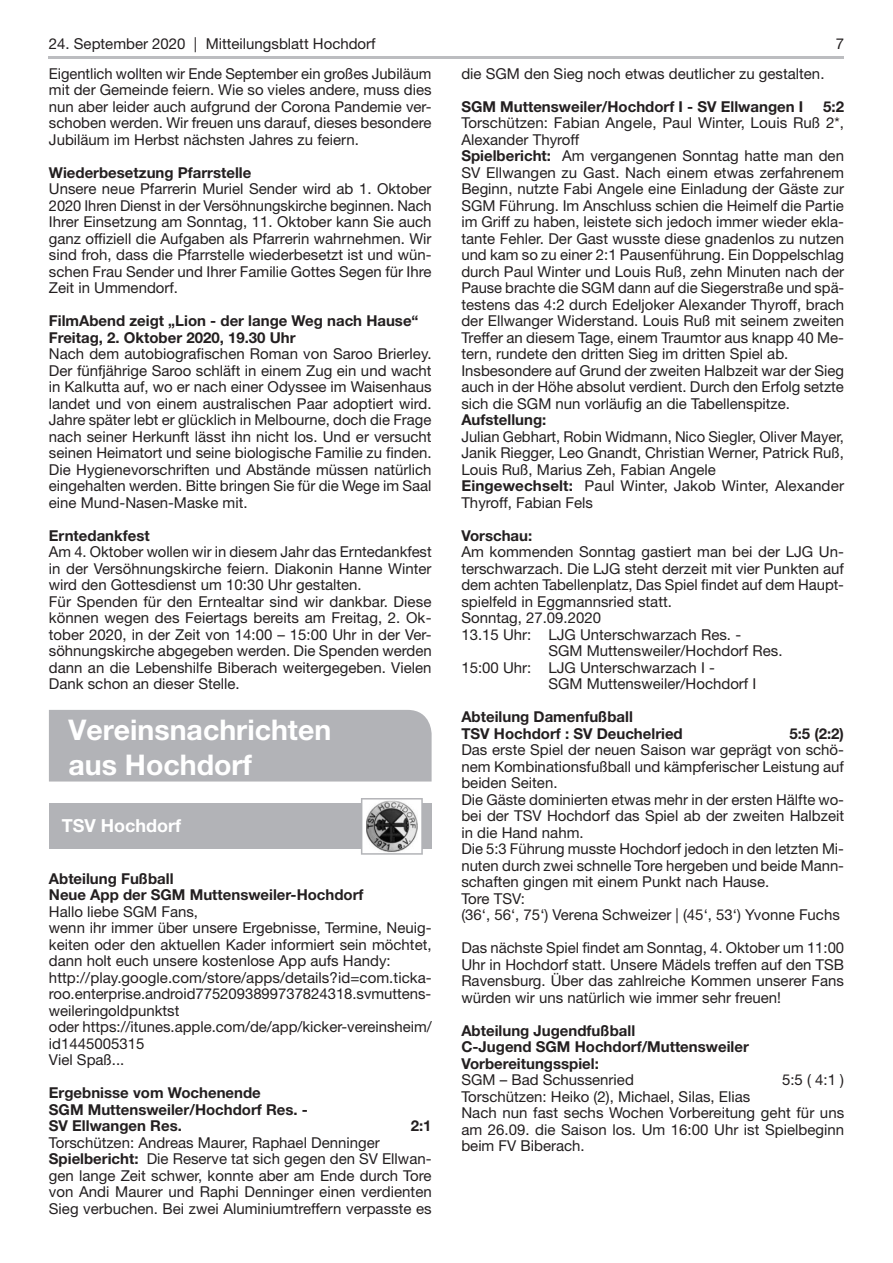
<style>
.page{position:relative;width:893px;height:1263px;background:#fff}
.page>*{position:absolute;margin:0;border:0;box-sizing:border-box;transform-origin:0 0}
.t1{font:700 28.5px/34.2px "Helvetica Neue LT Std";color:#fff}
.t2{font:700 18px "Helvetica Neue LT Std";color:#fff}
.t3{font:15px/16.5px "Helvetica Neue LT Std";color:#231f20}
.t4{font:700 15px/16.5px "Helvetica Neue LT Std";color:#231f20}
.s1{font-weight:700}
</style>
<div class="page">
<hr style="left:49px;top:56px;width:795px;height:3px;background:#bcbdc0">
<div style="left:49px;top:710px;width:383px;height:71px;background:#b2b3b7"></div>
<div style="left:49px;top:804px;width:383px;height:45px;background:#b2b3b7"></div>
<svg style="left:361px;top:798px;width:62px;height:57px"></svg>
<img style="left:366px;top:801px;width:51px;height:51px">
<p class="t3" style="left:49px;top:35px;width:328px">24. September 2020 | Mitteilungsblatt Hochdorf</p>
<p class="t3" style="left:836px;top:35px;width:10px">7</p>
<p class="t3" style="left:49px;top:65px;width:384px;text-align:justify">Eigentlich wollten wir Ende September ein großes Jubiläum mit der Gemeinde feiern. Wie so vieles andere, muss dies nun aber leider auch aufgrund der Corona Pandemie ver&shy;schoben werden. Wir freuen uns darauf, dieses besondere Jubiläum im Herbst nächsten Jahres zu feiern.</p>
<p class="t4" style="left:49px;top:164px;width:204px">Wiederbesetzung Pfarrstelle</p>
<p class="t3" style="left:49px;top:180px;width:384px;text-align:justify">Unsere neue Pfarrerin Muriel Sender wird ab 1. Oktober 2020 Ihren Dienst in der Versöhnungskirche beginnen. Nach Ihrer Einsetzung am Sonntag, 11. Oktober kann Sie auch ganz offiziell die Aufgaben als Pfarrerin wahrnehmen. Wir sind froh, dass die Pfarrstelle wiederbesetzt ist und wün&shy;schen Frau Sender und Ihrer Familie Gottes Segen für Ihre Zeit in Ummendorf.</p>
<p class="t4" style="left:49px;top:312px;width:371px">FilmAbend zeigt „Lion - der lange Weg nach Hause“<br>Freitag, 2. Oktober 2020, 19.30 Uhr</p>
<p class="t3" style="left:49px;top:345px;width:384px;text-align:justify">Nach dem autobiografischen Roman von Saroo Brierley.<br>Der fünfjährige Saroo schläft in einem Zug ein und wacht in Kalkutta auf, wo er nach einer Odyssee im Waisenhaus landet und von einem australischen Paar adoptiert wird.<br>Jahre später lebt er glücklich in Melbourne, doch die Frage nach seiner Herkunft lässt ihn nicht los. Und er versucht seinen Heimatort und seine biologische Familie zu finden.<br>Die Hygienevorschriften und Abstände müssen natürlich eingehalten werden. Bitte bringen Sie für die Wege im Saal eine Mund-Nasen-Maske mit.</p>
<p class="t4" style="left:49px;top:527px;width:102px">Erntedankfest</p>
<p class="t3" style="left:49px;top:543px;width:384px">Am 4. Oktober wollen wir in diesem Jahr das Erntedankfest in der Versöhnungskirche feiern. Diakonin Hanne Winter wird den Gottesdienst um 10:30 Uhr gestalten.<br>Für Spenden für den Erntealtar sind wir dankbar. Diese können wegen des Feiertags bereits am Freitag, 2. Ok&shy;tober 2020, in der Zeit von 14:00 – 15:00 Uhr in der Ver&shy;söhnungskirche abgegeben werden. Die Spenden werden dann an die Lebenshilfe Biberach weitergegeben. Vielen Dank schon an dieser Stelle.</p>
<h1 class="t1" style="left:68px;top:712px;width:264px">Vereinsnachrichten aus Hochdorf</h1>
<p class="t3" style="left:461px;top:65px;width:365px">die SGM den Sieg noch etwas deutlicher zu gestalten.</p>
<p class="t4" style="left:461px;top:98px;width:343px">SGM Muttensweiler/Hochdorf I - SV Ellwangen I</p>
<p class="t4" style="left:823px;top:98px;width:22px">5:2</p>
<p class="t3" style="left:461px;top:114px;width:384px">Torschützen: Fabian Angele, Paul Winter, Louis Ruß 2*, Alexander Thyroff<br><span class="s1">Spielbericht:</span> Am vergangenen Sonntag hatte man den SV Ellwangen zu Gast. Nach einem etwas zerfahrenem Beginn, nutzte Fabi Angele eine Einladung der Gäste zur SGM Führung. Im Anschluss schien die Heimelf die Partie im Griff zu haben, leistete sich jedoch immer wieder ekla&shy;tante Fehler. Der Gast wusste diese gnadenlos zu nutzen und kam so zu einer 2:1 Pausenführung. Ein Doppelschlag durch Paul Winter und Louis Ruß, zehn Minuten nach der Pause brachte die SGM dann auf die Siegerstraße und spä&shy;testens das 4:2 durch Edeljoker Alexander Thyroff, brach der Ellwanger Widerstand. Louis Ruß mit seinem zweiten Treffer an diesem Tage, einem Traumtor aus knapp 40 Me&shy;tern, rundete den dritten Sieg im dritten Spiel ab.<br>Insbesondere auf Grund der zweiten Halbzeit war der Sieg auch in der Höhe absolut verdient. Durch den Erfolg setzte sich die SGM nun vorläufig an die Tabellenspitze.</p>
<p class="t4" style="left:461px;top:411px;width:86px">Aufstellung:</p>
<p class="t3" style="left:461px;top:428px;width:384px">Julian Gebhart, Robin Widmann, Nico Siegler, Oliver Mayer, Janik Riegger, Leo Gnandt, Christian Werner, Patrick Ruß, Louis Ruß, Marius Zeh, Fabian Angele<br><span class="s1">Eingewechselt:</span> Paul Winter, Jakob Winter, Alexander Thyroff, Fabian Fels</p>
<p class="t4" style="left:461px;top:527px;width:72px">Vorschau:</p>
<p class="t3" style="left:461px;top:543px;width:384px">Am kommenden Sonntag gastiert man bei der LJG Un-</p>
<p class="t3" style="left:461px;top:560px;width:384px">terschwarzach. Die LJG steht derzeit mit vier Punkten auf</p>
<p class="t3" style="left:461px;top:576px;width:384px">dem achten Tabellenplatz, Das Spiel findet auf dem Haupt-</p>
<p class="t3" style="left:461px;top:593px;width:212px">spielfeld in Eggmannsried statt.</p>
<p class="t3" style="left:461px;top:609px;width:141px">Sonntag, 27.09.2020</p>
<p class="t3" style="left:461px;top:626px;width:281px">13.15 Uhr: LJG Unterschwarzach Res. -</p>
<p class="t3" style="left:548px;top:642px;width:236px">SGM Muttensweiler/Hochdorf Res.</p>
<p class="t3" style="left:461px;top:659px;width:255px">15:00 Uhr: LJG Unterschwarzach I -</p>
<p class="t3" style="left:548px;top:675px;width:210px">SGM Muttensweiler/Hochdorf I</p>
<p class="t4" style="left:461px;top:708px;width:223px">Abteilung Damenfußball<br>TSV Hochdorf : SV Deuchelried</p>
<p class="t4" style="left:789px;top:725px;width:56px">5:5 (2:2)</p>
<p class="t3" style="left:461px;top:741px;width:384px">Das erste Spiel der neuen Saison war geprägt von schö&shy;nem Kombinationsfußball und kämpferischer Leistung auf beiden Seiten.<br>Die Gäste dominierten etwas mehr in der ersten Hälfte wo&shy;bei der TSV Hochdorf das Spiel ab der zweiten Halbzeit in die Hand nahm.<br>Die 5:3 Führung musste Hochdorf jedoch in den letzten Mi&shy;nuten durch zwei schnelle Tore hergeben und beide Mann&shy;schaften gingen mit einem Punkt nach Hause.<br>Tore TSV:<br>(36‘, 56‘, 75‘) Verena Schweizer | (45‘, 53‘) Yvonne Fuchs</p>
<p class="t3" style="left:461px;top:939px;width:384px;text-align:justify">Das nächste Spiel findet am Sonntag, 4. Oktober um 11:00<br>Uhr in Hochdorf statt. Unsere Mädels treffen auf den TSB Ravensburg. Über das zahlreiche Kommen unserer Fans würden wir uns natürlich wie immer sehr freuen!</p>
<p class="t4" style="left:461px;top:1022px;width:289px">Abteilung Jugendfußball<br>C-Jugend SGM Hochdorf/Muttensweiler<br>Vorbereitungsspiel:</p>
<p class="t3" style="left:461px;top:1071px;width:174px">SGM – Bad Schussenried</p>
<p class="t3" style="left:782px;top:1071px;width:63px">5:5 ( 4:1 )</p>
<p class="t3" style="left:461px;top:1088px;width:384px">Torschützen: Heiko (2), Michael, Silas, Elias<br>Nach nun fast sechs Wochen Vorbereitung geht für uns am 26.09. die Saison los. Um 16:00 Uhr ist Spielbeginn beim FV Biberach.</p>
<p class="t2" style="left:62px;top:814px;width:121px">TSV Hochdorf</p>
<p class="t4" style="left:49px;top:870px;width:316px">Abteilung Fußball<br>Neue App der SGM Muttensweiler-Hochdorf</p>
<p class="t3" style="left:49px;top:903px;width:384px">Hallo liebe SGM Fans,<br>wenn ihr immer über unsere Ergebnisse, Termine, Neuig&shy;keiten oder den aktuellen Kader informiert sein möchtet, dann holt euch unsere kostenlose App aufs Handy: http://play.google.com/store/apps/details?id=com.ticka&shy;roo.enterprise.android7752093899737824318.svmuttens&shy;weileringoldpunktst<br>oder https://itunes.apple.com/de/app/kicker-vereinsheim/ id1445005315<br>Viel Spaß...</p>
<p class="t4" style="left:49px;top:1084px;width:261px">Ergebnisse vom Wochenende<br>SGM Muttensweiler/Hochdorf Res. -<br>SV Ellwangen Res.</p>
<p class="t4" style="left:411px;top:1117px;width:22px">2:1</p>
<p class="t3" style="left:49px;top:1134px;width:384px">Torschützen: Andreas Maurer, Raphael Denninger <span class="s1">Spielbericht:</span> Die Reserve tat sich gegen den SV Ellwan&shy;gen lange Zeit schwer, konnte aber am Ende durch Tore von Andi Maurer und Raphi Denninger einen verdienten Sieg verbuchen. Bei zwei Aluminiumtreffern verpasste es</p>
</div>
